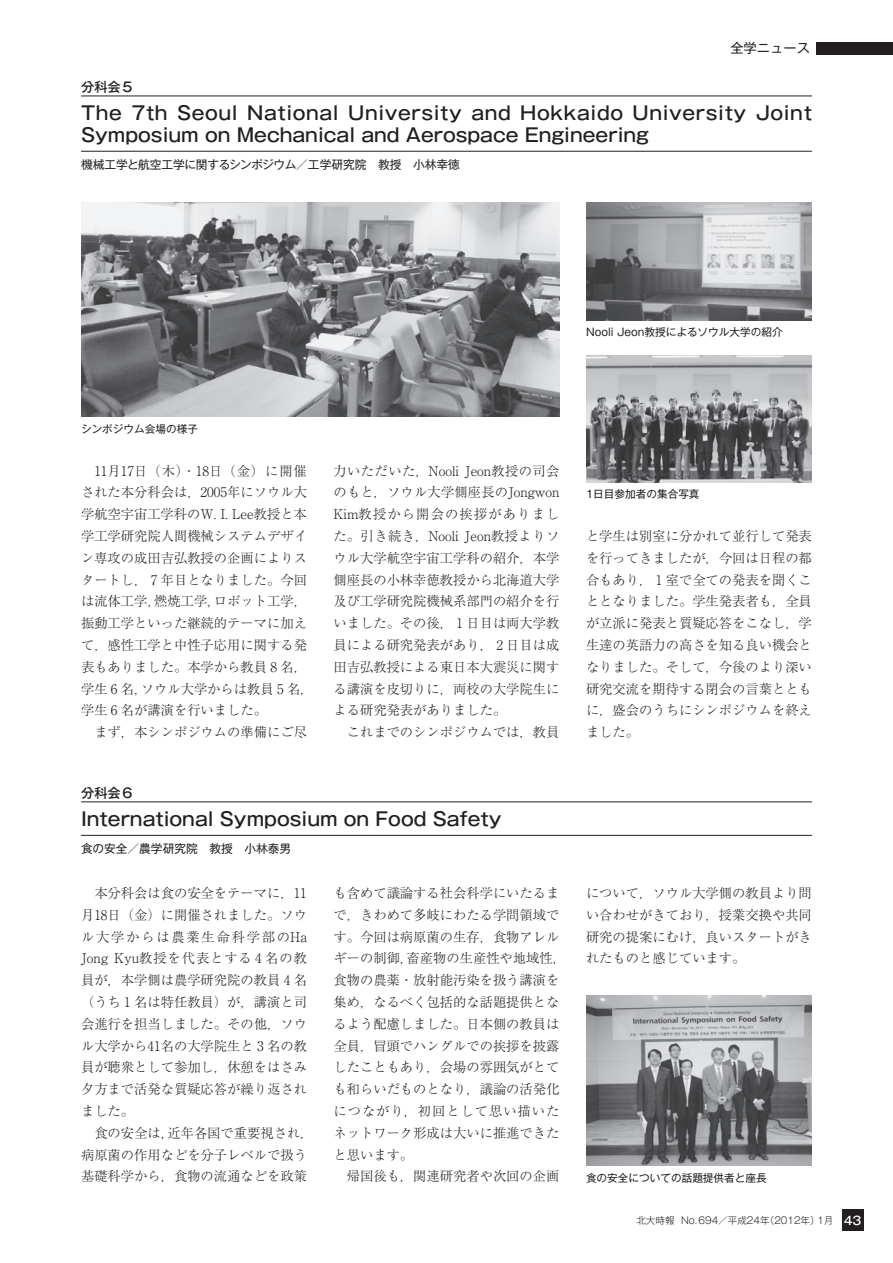
<style>
.page{position:relative;width:893px;height:1263px;background:#fff}
.page>*{position:absolute;margin:0;border:0;box-sizing:border-box;transform-origin:0 0}
.t1{font:500 18.6px/21.8px "Gothic MB101 Pro";letter-spacing:.035em;color:#231f20}
.t2{font:500 18.6px "Gothic MB101 Pro";color:#231f20}
.t3{font:300 13.35px/21.8px "Ryumin Pro";color:#231f20}
.t4{font:500 13.35px "Gothic MB101 Pro";color:#231f20}
.t5{font:13.35px "Gothic MB101 Pro";color:#231f20}
.t6{font:11.7px "Gothic MB101 Pro";color:#231f20}
.t7{font:10.65px "Gothic MB101 Pro";color:#231f20}
.t8{font:300 9.6px "Gothic MB101 Pro";color:#231f20}
.s1{font-weight:500;font-size:11.7px;color:#fff}
</style>
<div class="page">
<hr style="left:81px;top:802px;width:731px;height:1px;background:#231f20">
<hr style="left:81px;top:835px;width:731px;height:1px;background:#231f20">
<hr style="left:81px;top:96px;width:731px;height:1px;background:#231f20">
<hr style="left:81px;top:151px;width:731px;height:1px;background:#231f20">
<img style="left:586px;top:995px;width:226px;height:171px">
<img style="left:586px;top:202px;width:226px;height:119px">
<img style="left:81px;top:202px;width:478px;height:215px">
<img style="left:586px;top:355px;width:226px;height:127px">
<div style="left:842px;top:1210px;width:21px;height:21px;background:#231f20"></div>
<div style="left:816px;top:43px;width:77px;height:12px;background:#231f20"></div>
<p class="t5" style="left:730px;top:37px;width:81px">全学ニュース</p>
<p class="t4" style="left:81px;top:76px;width:55px">分科会５</p>
<h1 class="t1" style="left:81px;top:99px;width:732px">The 7th Seoul National University and Hokkaido University Joint<br>Symposium on Mechanical and Aerospace Engineering</h1>
<p class="t6" style="left:81px;top:155px;width:380px">機械工学と航空工学に関するシンポジウム／工学研究院　教授　小林幸徳</p>
<p class="t7" style="left:586px;top:323px;width:198px">Nooli Jeon教授によるソウル大学の紹介</p>
<p class="t7" style="left:81px;top:420px;width:118px">シンポジウム会場の様子</p>
<p class="t3" style="left:81px;top:459px;width:234px">　11月17日（木）・18日（金）に開催された本分科会は，2005年にソウル大学航空宇宙工学科のW. I. Lee教授と本学工学研究院人間機械システムデザイン専攻の成田吉弘教授の企画によりスタートし，₇年目となりました。今回は流体工学，燃焼工学，ロボット工学，振動工学といった継続的テーマに加えて，感性工学と中性子応用に関する発表もありました。本学から教員₈名，学生₆名，ソウル大学からは教員₅名，学生₆名が講演を行いました。<br>　まず，本シンポジウムの準備にご尽</p>
<p class="t3" style="left:334px;top:459px;width:227px">力いただいた，Nooli Jeon教授の司会のもと，ソウル大学側座長のJongwon<br>Kim教授から開会の挨拶がありました。引き続き，Nooli Jeon教授よりソウル大学航空宇宙工学科の紹介，本学側座長の小林幸徳教授から北海道大学及び工学研究院機械系部門の紹介を行いました。その後，₁日目は両大学教員による研究発表があり，₂日目は成田吉弘教授による東日本大震災に関する講演を皮切りに，両校の大学院生による研究発表がありました。<br>　これまでのシンポジウムでは，教員</p>
<p class="t4" style="left:81px;top:781px;width:55px">分科会６</p>
<h1 class="t2" style="left:81px;top:803px;width:422px">International Symposium on Food Safety</h1>
<p class="t6" style="left:81px;top:839px;width:212px">食の安全／農学研究院　教授　小林泰男</p>
<p class="t3" style="left:81px;top:881px;width:234px">　本分科会は食の安全をテーマに，11月18日（金）に開催されました。ソウル大学からは農業生命科学部のHa<br>Jong Kyu教授を代表とする₄名の教員が，本学側は農学研究院の教員₄名（うち₁名は特任教員）が，講演と司会進行を担当しました。その他，ソウル大学から41名の大学院生と₃名の教員が聴衆として参加し，休憩をはさみ夕方まで活発な質疑応答が繰り返されました。<br>　食の安全は，近年各国で重要視され，病原菌の作用などを分子レベルで扱う基礎科学から，食物の流通などを政策</p>
<p class="t3" style="left:334px;top:881px;width:234px">も含めて議論する社会科学にいたるまで，きわめて多岐にわたる学問領域です。今回は病原菌の生存，食物アレルギーの制御，畜産物の生産性や地域性，食物の農薬・放射能汚染を扱う講演を集め，なるべく包括的な話題提供となるよう配慮しました。日本側の教員は全員，冒頭でハングルでの挨拶を披露したこともあり，会場の雰囲気がとても和らいだものとなり，議論の活発化につながり，初回として思い描いたネットワーク形成は大いに推進できたと思います。<br>　帰国後も，関連研究者や次回の企画</p>
<p class="t7" style="left:586px;top:485px;width:115px">1日目参加者の集合写真</p>
<p class="t3" style="left:586px;top:524px;width:227px;text-align:justify">と学生は別室に分かれて並行して発表を行ってきましたが，今回は日程の都合もあり，₁室で全ての発表を聞くこととなりました。学生発表者も，全員が立派に発表と質疑応答をこなし，学生達の英語力の高さを知る良い機会となりました。そして，今後のより深い研究交流を期待する閉会の言葉とともに，盛会のうちにシンポジウムを終えました。</p>
<p class="t3" style="left:586px;top:881px;width:227px;text-align:justify">について，ソウル大学側の教員より問い合わせがきており，授業交換や共同研究の提案にむけ，良いスタートがきれたものと感じています。</p>
<p class="t7" style="left:586px;top:1169px;width:182px">食の安全についての話題提供者と座長</p>
<p class="t8" style="left:636px;top:1212px;width:227px">北大時報 No.694／平成24年（2012年）1月 <span class="s1">43</span></p>
</div>
